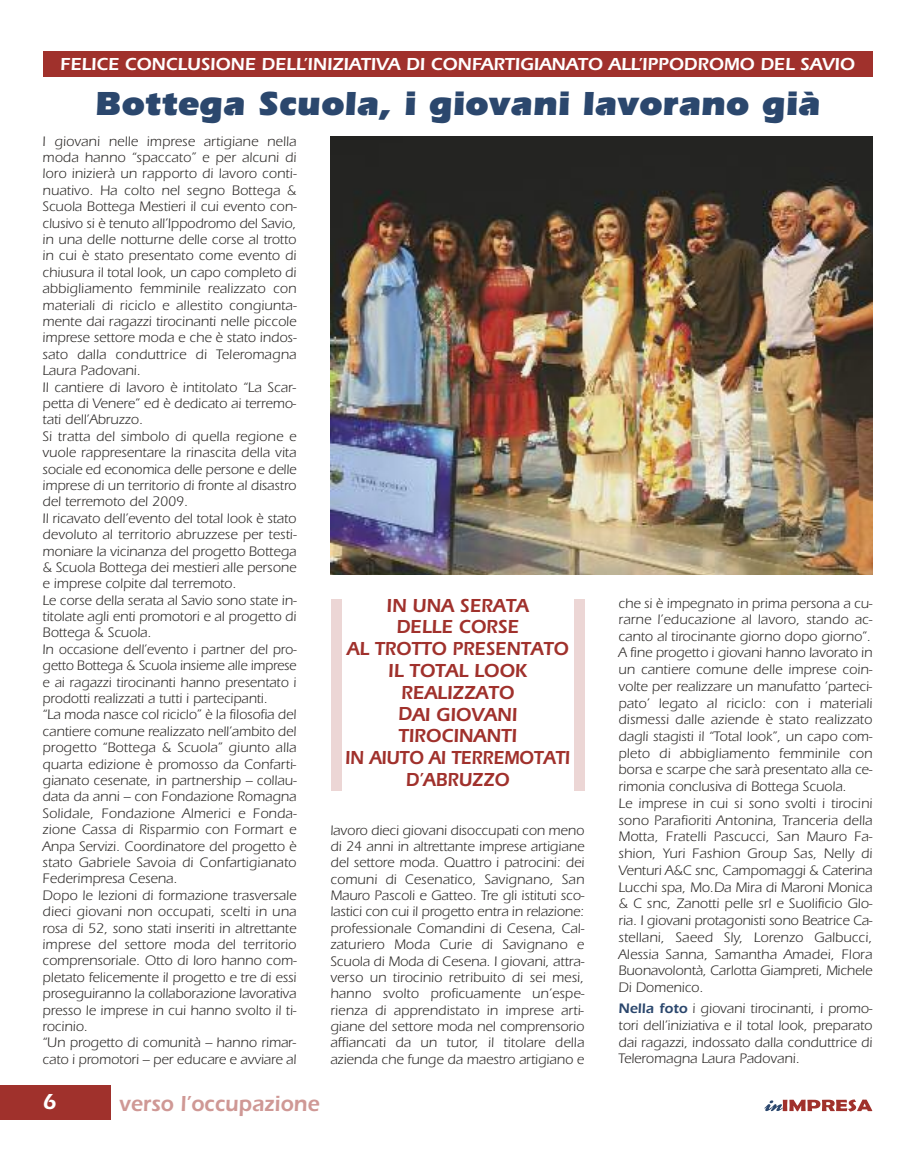
<style>
.page{position:relative;width:915px;height:1149px;background:#fff}
.page>*{position:absolute;margin:0;border:0;box-sizing:border-box;transform-origin:0 0}
.t1{font:900 34.5px "Itc Eras";color:#2b476d}
.t2{font:600 22.5px "Itc Eras";color:#cf9895;scale:.95 1}
.t3{font:600 22.5px "Itc Eras";color:#fff}
.t4{font:600 19.5px/21.8px "Itc Eras";color:#a0312c;text-align:center;scale:.95 1}
.t5{font:600 18px "Itc Eras";color:#fff}
.t6{font:14.25px/16.4px "Itc Eras";color:#2c2927}
.s1{font-weight:600;color:#2b476d}
</style>
<div class="page">
<div style="left:0;top:1084px;width:111px;height:34px;background:#a0312c"></div>
<svg style="left:764px;top:1099px;width:108px;height:12px"></svg>
<div style="left:43px;top:51px;width:829px;height:26px;background:#a0312c"></div>
<img style="left:330px;top:136px;width:542px;height:438px">
<div style="left:330px;top:598px;width:11px;height:192px;background:#ecd6d5"></div>
<div style="left:573px;top:598px;width:11px;height:192px;background:#ecd6d5"></div>
<p class="t5" style="left:60px;top:57px;width:796px">FELICE CONCLUSIONE DELL’INIZIATIVA DI CONFARTIGIANATO ALL’IPPODROMO DEL SAVIO</p>
<h1 class="t1" style="left:95px;top:91px;width:726px">Bottega Scuola, i giovani lavorano già</h1>
<p class="t6" style="left:42px;top:134px;width:255px">I giovani nelle imprese artigiane nella moda hanno “spaccato” e per alcuni di loro inizierà un rapporto di lavoro conti&shy;nuativo. Ha colto nel segno Bottega &amp; Scuola Bottega Mestieri il cui evento con&shy;clusivo si è tenuto all’Ippodromo del Savio, in una delle notturne delle corse al trotto in cui è stato presentato come evento di chiusura il total look, un capo completo di abbigliamento femminile realizzato con materiali di riciclo e allestito congiunta&shy;mente dai ragazzi tirocinanti nelle piccole imprese settore moda e che è stato indos&shy;sato dalla conduttrice di Teleromagna Laura Padovani.<br>Il cantiere di lavoro è intitolato “La Scar&shy;petta di Venere” ed è dedicato ai terremo&shy;tati dell’Abruzzo.<br>Si tratta del simbolo di quella regione e vuole rappresentare la rinascita della vita sociale ed economica delle persone e delle imprese di un territorio di fronte al disastro del terremoto del 2009.<br>Il ricavato dell’evento del total look è stato devoluto al territorio abruzzese per testi&shy;moniare la vicinanza del progetto Bottega &amp; Scuola Bottega dei mestieri alle persone e imprese colpite dal terremoto.<br>Le corse della serata al Savio sono state in&shy;titolate agli enti promotori e al progetto di Bottega &amp; Scuola.<br>In occasione dell’evento i partner del pro&shy;getto Bottega &amp; Scuola insieme alle imprese e ai ragazzi tirocinanti hanno presentato i prodotti realizzati a tutti i partecipanti.<br>“La moda nasce col riciclo” è la filosofia del cantiere comune realizzato nell’ambito del progetto “Bottega &amp; Scuola” giunto alla quarta edizione è promosso da Confarti&shy;gianato cesenate, in partnership – collau&shy;data da anni – con Fondazione Romagna Solidale, Fondazione Almerici e Fonda&shy;zione Cassa di Risparmio con Formart e Anpa Servizi. Coordinatore del progetto è stato Gabriele Savoia di Confartigianato Federimpresa Cesena.<br>Dopo le lezioni di formazione trasversale dieci giovani non occupati, scelti in una rosa di 52, sono stati inseriti in altrettante imprese del settore moda del territorio comprensoriale. Otto di loro hanno com&shy;pletato felicemente il progetto e tre di essi proseguiranno la collaborazione lavorativa presso le imprese in cui hanno svolto il ti&shy;rocinio.<br>“Un progetto di comunità – hanno rimar&shy;cato i promotori – per educare e avviare al</p>
<p class="t6" style="left:618px;top:596px;width:255px">che si è impegnato in prima persona a cu&shy;rarne l’educazione al lavoro, stando ac&shy;canto al tirocinante giorno dopo giorno”.<br>A fine progetto i giovani hanno lavorato in un cantiere comune delle imprese coin&shy;volte per realizzare un manufatto ’parteci&shy;pato’ legato al riciclo: con i materiali dismessi dalle aziende è stato realizzato dagli stagisti il “Total look”, un capo com&shy;pleto di abbigliamento femminile con borsa e scarpe che sarà presentato alla ce&shy;rimonia conclusiva di Bottega Scuola.<br>Le imprese in cui si sono svolti i tirocini sono Parafioriti Antonina, Tranceria della Motta, Fratelli Pascucci, San Mauro Fa&shy;shion, Yuri Fashion Group Sas, Nelly di Venturi A&amp;C snc, Campomaggi &amp; Caterina Lucchi spa, Mo.Da Mira di Maroni Monica &amp; C snc, Zanotti pelle srl e Suolificio Glo&shy;ria. I giovani protagonisti sono Beatrice Ca&shy;stellani, Saeed Sly, Lorenzo Galbucci, Alessia Sanna, Samantha Amadei, Flora Buonavolontà, Carlotta Giampreti, Michele Di Domenico.</p>
<p class="t6" style="left:618px;top:1001px;width:255px;text-align:justify"><span class="s1">Nella foto</span> i giovani tirocinanti, i promo&shy;tori dell’iniziativa e il total look, preparato dai ragazzi, indossato dalla conduttrice di Teleromagna Laura Padovani.</p>
<h3 class="t4" style="left:345px;top:596px;width:238px">IN UNA SERATA<br>DELLE CORSE<br>AL TROTTO PRESENTATO<br>IL TOTAL LOOK<br>REALIZZATO<br>DAI GIOVANI<br>TIROCINANTI<br>IN AIUTO AI TERREMOTATI<br>D’ABRUZZO</h3>
<p class="t6" style="left:330px;top:823px;width:255px;text-align:justify">lavoro dieci giovani disoccupati con meno di 24 anni in altrettante imprese artigiane del settore moda. Quattro i patrocini: dei comuni di Cesenatico, Savignano, San Mauro Pascoli e Gatteo. Tre gli istituti sco&shy;lastici con cui il progetto entra in relazione: professionale Comandini di Cesena, Cal&shy;zaturiero Moda Curie di Savignano e Scuola di Moda di Cesena. I giovani, attra&shy;verso un tirocinio retribuito di sei mesi, hanno svolto proficuamente un’espe&shy;rienza di apprendistato in imprese arti&shy;giane del settore moda nel comprensorio affiancati da un tutor, il titolare della azienda che funge da maestro artigiano e</p>
<h2 class="t3" style="left:43px;top:1093px;width:16px">6</h2>
<h2 class="t2" style="left:119px;top:1095px;width:212px">verso l’occupazione</h2>
</div>
